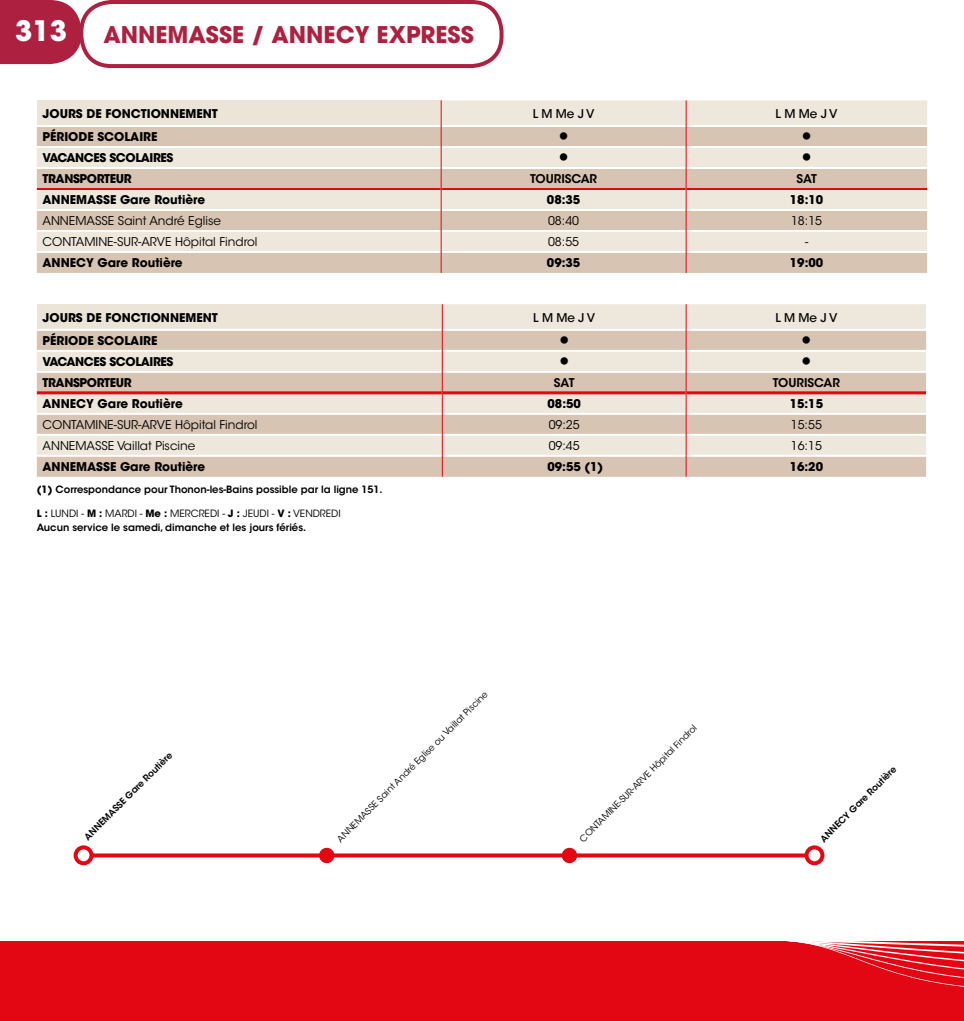
<style>
.page{position:relative;width:964px;height:1021px;background:#fff}
.page>*{position:absolute;margin:0;border:0;box-sizing:border-box;transform-origin:0 0}
.t1{font:700 28px "Avant Garde";color:#fff}
.t2{font:700 24px "ITC Avant Garde Std";color:#000}
.t3{font:700 22.8px "Avant Garde";color:#ae2040}
.t4{font:700 12px "ITC Avant Garde Std";color:#000}
.t5{font:12px "ITC Avant Garde Std";color:#000}
.t6{font:700 12px "ITC Avant Garde Std";letter-spacing:-.03em;color:#000}
.t7{font:500 12px "ITC Avant Garde Std";letter-spacing:-.01em;color:#000}
.t8{font:600 12px "ITC Avant Garde Std";color:#000}
.t9{font:600 10px/14px "ITC Avant Garde Std";color:#000}
.t10{font:9px "ITC Avant Garde Std";color:#000}
.t11{font:600 9px "ITC Avant Garde Std";color:#000}
.s1{font-weight:700}
.s2{font-weight:400}
</style>
<div class="page">
<div style="left:482px;top:941px;width:482px;height:79px;background:#e30613"></div>
<svg style="left:786px;top:941px;width:178px;height:46px"></svg>
<div style="left:0;top:941px;width:482px;height:79px;background:#e30613"></div>
<div style="left:0;top:0;width:80px;height:64px;background:#ae2040"></div>
<div style="left:79px;top:0;width:424px;height:68px;border:4px solid #ae2040;border-radius:30px"></div>
<div style="left:321px;top:849px;width:11px;height:12px;background:#e30613;border-radius:50%"></div>
<div style="left:319px;top:847px;width:15px;height:16px;border:4px solid #e30613;border-radius:50%"></div>
<div style="left:564px;top:849px;width:11px;height:12px;background:#e30613;border-radius:50%"></div>
<div style="left:562px;top:847px;width:15px;height:16px;border:4px solid #e30613;border-radius:50%"></div>
<svg style="left:93px;top:853px;width:711px;height:4px;background:#e6222d"></svg>
<div style="left:74px;top:845px;width:19px;height:20px;border:4px solid #e30613;border-radius:50%"></div>
<div style="left:804px;top:845px;width:20px;height:20px;border:4px solid #e30613;border-radius:50%"></div>
<div style="left:37px;top:100px;width:890px;height:25px;background:#eee7db"></div>
<svg style="left:37px;top:127px;width:890px;height:146px;background:#e1d2c3"></svg>
<hr style="left:37px;top:146px;width:404px;height:2px;background:#fff">
<hr style="left:442px;top:146px;width:243px;height:2px;background:#fff">
<hr style="left:686px;top:146px;width:241px;height:2px;background:#fff">
<hr style="left:37px;top:167px;width:404px;height:2px;background:#fff">
<hr style="left:442px;top:167px;width:243px;height:2px;background:#fff">
<hr style="left:686px;top:167px;width:241px;height:2px;background:#fff">
<hr style="left:37px;top:209px;width:404px;height:2px;background:#fff">
<hr style="left:442px;top:209px;width:243px;height:2px;background:#fff">
<hr style="left:686px;top:209px;width:241px;height:2px;background:#fff">
<hr style="left:37px;top:230px;width:404px;height:2px;background:#fff">
<hr style="left:442px;top:230px;width:243px;height:2px;background:#fff">
<hr style="left:686px;top:230px;width:241px;height:2px;background:#fff">
<hr style="left:37px;top:251px;width:404px;height:2px;background:#fff">
<hr style="left:442px;top:251px;width:243px;height:2px;background:#fff">
<hr style="left:686px;top:251px;width:241px;height:2px;background:#fff">
<hr style="left:37px;top:188px;width:404px;height:2px;background:#e30613">
<hr style="left:442px;top:188px;width:243px;height:2px;background:#e30613">
<hr style="left:686px;top:188px;width:241px;height:2px;background:#e30613">
<svg style="left:441px;top:100px;width:1px;height:173px"></svg>
<svg style="left:685px;top:100px;width:1px;height:173px"></svg>
<div style="left:37px;top:304px;width:889px;height:25px;background:#eee7db"></div>
<svg style="left:37px;top:331px;width:889px;height:146px;background:#e1d2c3"></svg>
<hr style="left:37px;top:350px;width:405px;height:2px;background:#fff">
<hr style="left:443px;top:350px;width:242px;height:2px;background:#fff">
<hr style="left:686px;top:350px;width:240px;height:2px;background:#fff">
<hr style="left:37px;top:371px;width:405px;height:2px;background:#fff">
<hr style="left:443px;top:371px;width:242px;height:2px;background:#fff">
<hr style="left:686px;top:371px;width:240px;height:2px;background:#fff">
<hr style="left:37px;top:413px;width:405px;height:2px;background:#fff">
<hr style="left:443px;top:413px;width:242px;height:2px;background:#fff">
<hr style="left:686px;top:413px;width:240px;height:2px;background:#fff">
<hr style="left:37px;top:434px;width:405px;height:2px;background:#fff">
<hr style="left:443px;top:434px;width:242px;height:2px;background:#fff">
<hr style="left:686px;top:434px;width:240px;height:2px;background:#fff">
<hr style="left:37px;top:455px;width:405px;height:2px;background:#fff">
<hr style="left:443px;top:455px;width:242px;height:2px;background:#fff">
<hr style="left:686px;top:455px;width:240px;height:2px;background:#fff">
<hr style="left:37px;top:391px;width:405px;height:3px;background:#e30613">
<hr style="left:443px;top:391px;width:242px;height:3px;background:#e30613">
<hr style="left:686px;top:391px;width:240px;height:3px;background:#e30613">
<svg style="left:442px;top:304px;width:1px;height:173px"></svg>
<svg style="left:685px;top:304px;width:1px;height:173px"></svg>
<h1 class="t1" style="left:15px;top:13px;width:53px">313</h1>
<h3 class="t3" style="left:103px;top:19px;width:372px">ANNEMASSE / ANNECY EXPRESS</h3>
<p class="t4" style="left:43px;top:105px;width:177px">JOURS DE FONCTIONNEMENT</p>
<p class="t7" style="left:533px;top:106px;width:63px">L M Me J V</p>
<p class="t7" style="left:775px;top:106px;width:63px">L M Me J V</p>
<p class="t4" style="left:43px;top:129px;width:116px">PÉRIODE SCOLAIRE</p>
<h2 class="t2" style="left:555px;top:121px;width:19px">•</h2>
<h2 class="t2" style="left:798px;top:121px;width:19px">•</h2>
<p class="t6" style="left:43px;top:150px;width:132px">VACANCES SCOLAIRES</p>
<h2 class="t2" style="left:555px;top:142px;width:19px">•</h2>
<h2 class="t2" style="left:798px;top:142px;width:19px">•</h2>
<p class="t6" style="left:43px;top:171px;width:91px">TRANSPORTEUR</p>
<p class="t8" style="left:530px;top:171px;width:68px">TOURISCAR</p>
<p class="t8" style="left:796px;top:171px;width:22px">SAT</p>
<p class="t4" style="left:43px;top:192px;width:164px">ANNEMASSE Gare Routière</p>
<p class="t4" style="left:547px;top:192px;width:35px">08:35</p>
<p class="t4" style="left:790px;top:192px;width:35px">18:10</p>
<p class="t5" style="left:43px;top:213px;width:180px">ANNEMASSE Saint André Eglise</p>
<p class="t5" style="left:548px;top:213px;width:33px">08:40</p>
<p class="t5" style="left:791px;top:213px;width:33px">18:15</p>
<p class="t5" style="left:43px;top:234px;width:216px">CONTAMINE-SUR-ARVE Hôpital Findrol</p>
<p class="t5" style="left:548px;top:234px;width:33px">08:55</p>
<p class="t5" style="left:805px;top:234px;width:5px">-</p>
<p class="t4" style="left:43px;top:255px;width:142px">ANNECY Gare Routière</p>
<p class="t4" style="left:547px;top:255px;width:35px">09:35</p>
<p class="t4" style="left:790px;top:255px;width:35px">19:00</p>
<p class="t4" style="left:43px;top:309px;width:177px">JOURS DE FONCTIONNEMENT</p>
<p class="t7" style="left:533px;top:310px;width:63px">L M Me J V</p>
<p class="t7" style="left:775px;top:310px;width:63px">L M Me J V</p>
<p class="t4" style="left:43px;top:332px;width:116px">PÉRIODE SCOLAIRE</p>
<h2 class="t2" style="left:555px;top:325px;width:19px">•</h2>
<h2 class="t2" style="left:797px;top:325px;width:19px">•</h2>
<p class="t6" style="left:43px;top:353px;width:132px">VACANCES SCOLAIRES</p>
<h2 class="t2" style="left:555px;top:346px;width:19px">•</h2>
<h2 class="t2" style="left:797px;top:346px;width:19px">•</h2>
<p class="t6" style="left:43px;top:374px;width:91px">TRANSPORTEUR</p>
<p class="t8" style="left:554px;top:374px;width:22px">SAT</p>
<p class="t8" style="left:773px;top:374px;width:68px">TOURISCAR</p>
<p class="t4" style="left:43px;top:396px;width:142px">ANNECY Gare Routière</p>
<p class="t4" style="left:547px;top:396px;width:35px">08:50</p>
<p class="t4" style="left:790px;top:396px;width:35px">15:15</p>
<p class="t5" style="left:43px;top:417px;width:216px">CONTAMINE-SUR-ARVE Hôpital Findrol</p>
<p class="t5" style="left:549px;top:417px;width:33px">09:25</p>
<p class="t5" style="left:791px;top:417px;width:33px">15:55</p>
<p class="t5" style="left:43px;top:438px;width:154px">ANNEMASSE Vaillat Piscine</p>
<p class="t5" style="left:549px;top:438px;width:33px">09:45</p>
<p class="t5" style="left:791px;top:438px;width:33px">16:15</p>
<p class="t4" style="left:43px;top:458px;width:164px">ANNEMASSE Gare Routière</p>
<p class="t4" style="left:547px;top:458px;width:57px">09:55 (1)</p>
<p class="t4" style="left:789px;top:458px;width:35px">16:20</p>
<p class="t9" style="left:37px;top:482px;width:347px"><span class="s1">(1)</span> Correspondance pour Thonon-les-Bains possible par la ligne 151.</p>
<p class="t9" style="left:37px;top:506px;width:305px"><span class="s1">L :</span> <span class="s2">LUNDI -</span> <span class="s1">M :</span> <span class="s2">MARDI -</span> <span class="s1">Me :</span> <span class="s2">MERCREDI -</span> <span class="s1">J :</span> <span class="s2">JEUDI -</span> <span class="s1">V :</span> <span class="s2">VENDREDI<br></span>Aucun service le samedi, dimanche et les jours fériés.</p>
<p class="t11" style="left:82px;top:834px;width:121px;rotate:-45deg">ANNEMASSE Gare Routière</p>
<p class="t10" style="left:335px;top:836px;width:210px;rotate:-45deg">ANNEMASSE Saint André Eglise ou Vaillat Piscine</p>
<p class="t10" style="left:577px;top:836px;width:163px;rotate:-45deg">CONTAMINE-SUR-ARVE Hôpital Findrol</p>
<p class="t11" style="left:818px;top:836px;width:105px;rotate:-45deg">ANNECY Gare Routière</p>
</div>
